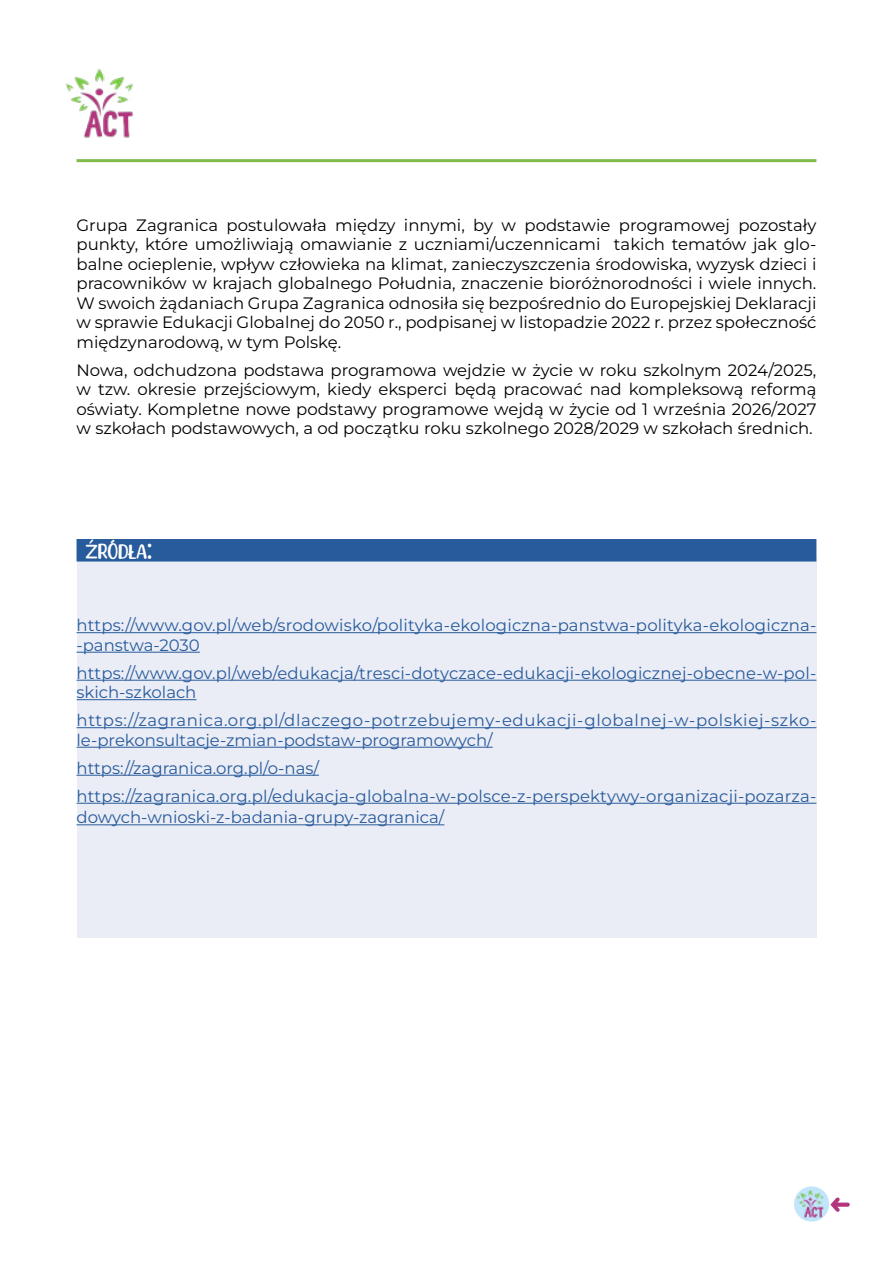
<style>
.page{position:relative;width:893px;height:1263px;background:#fff}
.page>*{position:absolute;margin:0;border:0;box-sizing:border-box;transform-origin:0 0}
.t1{font:19.5px "Spiny Lobster";color:#fff}
.t2{font:16.5px/19.5px "Montserrat";color:#000;text-align:justify}
.t3{font:16.5px/19.5px "Montserrat";letter-spacing:.01em;color:#275b9b}
.t4{font:16.5px/19.5px "Montserrat";letter-spacing:.04em;color:#275b9b}
.s1{font-family:"Comic Relief";font-size:18px}
</style>
<div class="page">
<hr style="left:77px;top:159px;width:739px;height:3px;background:#81bc4b">
<img style="left:65px;top:69px;width:68px;height:69px">
<img style="left:794px;top:1186px;width:35px;height:35px;border-radius:18px">
<svg style="left:830px;top:1197px;width:20px;height:15px"></svg>
<div style="left:77px;top:558px;width:739px;height:380px;background:#eaecf6"></div>
<hr style="left:77px;top:632px;width:739px;height:1px;background:#275b9b">
<hr style="left:77px;top:652px;width:123px;height:1px;background:#275b9b">
<hr style="left:77px;top:680px;width:739px;height:1px;background:#275b9b">
<hr style="left:77px;top:699px;width:119px;height:1px;background:#275b9b">
<hr style="left:77px;top:727px;width:739px;height:1px;background:#275b9b">
<hr style="left:77px;top:747px;width:416px;height:1px;background:#275b9b">
<hr style="left:77px;top:775px;width:242px;height:1px;background:#275b9b">
<hr style="left:77px;top:803px;width:739px;height:1px;background:#275b9b">
<hr style="left:77px;top:824px;width:367px;height:1px;background:#275b9b">
<div style="left:77px;top:539px;width:739px;height:22px;background:#275b9b"></div>
<p class="t2" style="left:77px;top:215px;width:741px">Grupa Zagranica postulowała między innymi, by w podstawie programowej pozostały punkty, które umożliwiają omawianie z uczniami/uczennicami takich tematów jak glo&shy;balne ocieplenie, wpływ człowieka na klimat, zanieczyszczenia środowiska, wyzysk dzieci i pracowników w krajach globalnego Południa, znaczenie bioróżnorodności i wiele innych.<br>W swoich żądaniach Grupa Zagranica odnosiła się bezpośrednio do Europejskiej Deklaracji w sprawie Edukacji Globalnej do 2050 r., podpisanej w listopadzie 2022 r. przez społeczność międzynarodową, w tym Polskę.</p>
<p class="t2" style="left:77px;top:360px;width:741px">Nowa, odchudzona podstawa programowa wejdzie w życie w roku szkolnym 2024/2025, w tzw. okresie przejściowym, kiedy eksperci będą pracować nad kompleksową reformą oświaty. Kompletne nowe podstawy programowe wejdą w życie od 1 września 2026/2027 w szkołach podstawowych, a od początku roku szkolnego 2028/2029 w szkołach średnich.</p>
<p class="t1" style="left:85px;top:539px;width:69px"><span class="s1">Ź</span>ródła:</p>
<p class="t3" style="left:77px;top:615px;width:741px">https://www.gov.pl/web/srodowisko/polityka-ekologiczna-panstwa-polityka-ekologiczna--panstwa-2030</p>
<p class="t3" style="left:77px;top:662px;width:741px">https://www.gov.pl/web/edukacja/tresci-dotyczace-edukacji-ekologicznej-obecne-w-pol&shy;skich-szkolach</p>
<p class="t4" style="left:77px;top:710px;width:741px">https://zagranica.org.pl/dlaczego-potrzebujemy-edukacji-globalnej-w-polskiej-szko&shy;le-prekonsultacje-zmian-podstaw-programowych/</p>
<p class="t3" style="left:77px;top:753px;width:741px;line-height:28px">https://zagranica.org.pl/o-nas/ https://zagranica.org.pl/edukacja-globalna-w-polsce-z-perspektywy-organizacji-pozarza-</p>
<p class="t3" style="left:77px;top:807px;width:369px">dowych-wnioski-z-badania-grupy-zagranica/</p>
</div>
